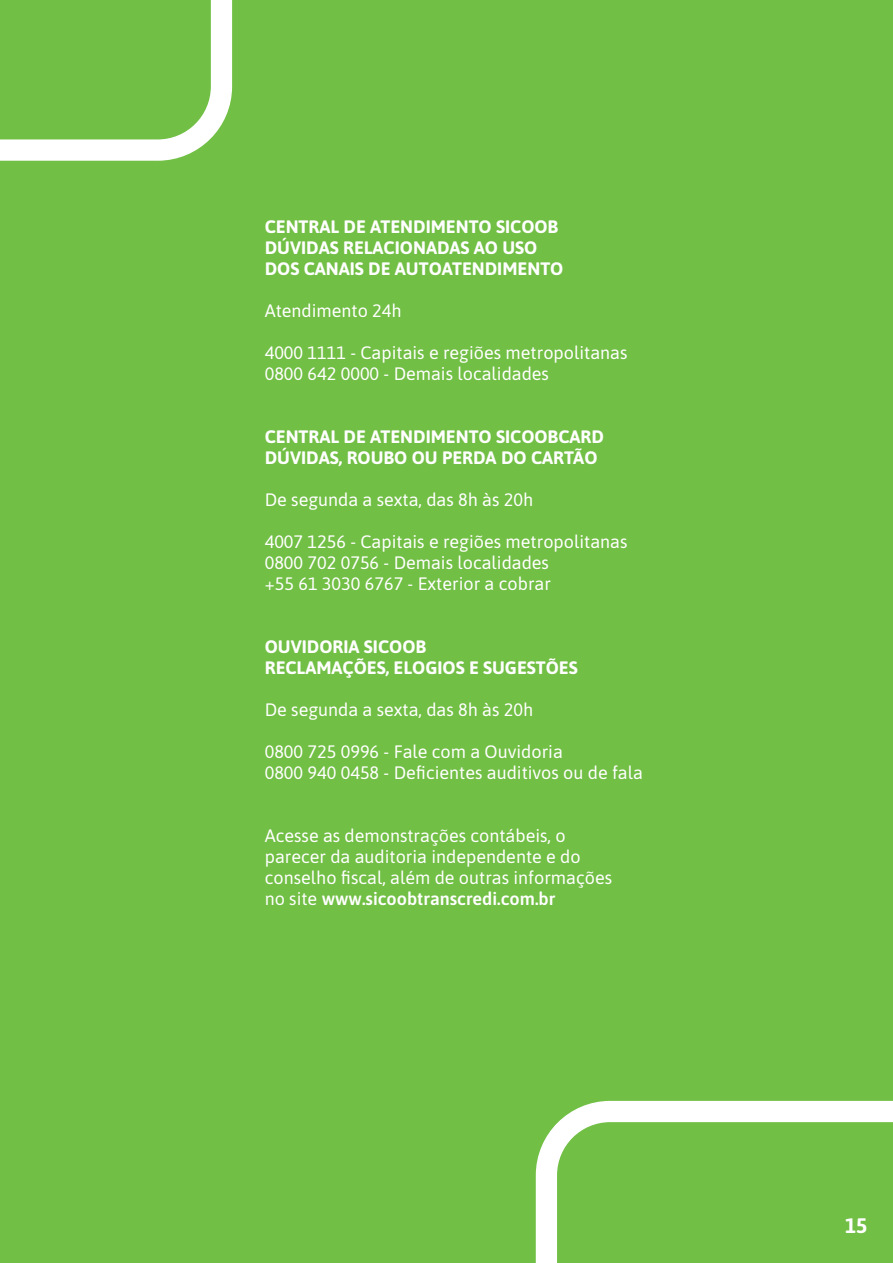
<style>
.page{position:relative;width:893px;height:1263px;background:#71bf44}
.page>*{position:absolute;margin:0;border:0;box-sizing:border-box;transform-origin:0 0}
.t1{font:700 21px "Asap";color:#fff}
.t2{font:18px/21px "Asap";color:#fff}
.t3{font:700 18px/21px "Asap";color:#fff}
.s1{font-weight:600}
</style>
<div class="page">
<svg style="left:535px;top:1100px;width:358px;height:163px"></svg>
<svg style="left:0;top:0;width:233px;height:161px"></svg>
<p class="t3" style="left:265px;top:215px;width:300px">CENTRAL DE ATENDIMENTO SICOOB<br>DÚVIDAS RELACIONADAS AO USO<br>DOS CANAIS DE AUTOATENDIMENTO</p>
<p class="t2" style="left:265px;top:299px;width:138px">Atendimento 24h</p>
<p class="t2" style="left:265px;top:341px;width:364px">4000 1111 - Capitais e regiões metropolitanas<br>0800 642 0000 - Demais localidades</p>
<p class="t3" style="left:265px;top:425px;width:341px">CENTRAL DE ATENDIMENTO SICOOBCARD<br>DÚVIDAS, ROUBO OU PERDA DO CARTÃO</p>
<p class="t2" style="left:265px;top:488px;width:270px">De segunda a sexta, das 8h às 20h</p>
<p class="t2" style="left:265px;top:530px;width:364px">4007 1256 - Capitais e regiões metropolitanas<br>0800 702 0756 - Demais localidades<br>+55 61 3030 6767 - Exterior a cobrar</p>
<p class="t3" style="left:265px;top:635px;width:315px">OUVIDORIA SICOOB<br>RECLAMAÇÕES, ELOGIOS E SUGESTÕES</p>
<p class="t2" style="left:265px;top:698px;width:270px">De segunda a sexta, das 8h às 20h</p>
<p class="t2" style="left:265px;top:740px;width:380px">0800 725 0996 - Fale com a Ouvidoria<br>0800 940 0458 - Deficientes auditivos ou de fala</p>
<p class="t2" style="left:265px;top:824px;width:349px">Acesse as demonstrações contábeis, o parecer da auditoria independente e do conselho fiscal, além de outras informações no site <span class="s1">www.sicoobtranscredi.com.br</span></p>
<p class="t1" style="left:845px;top:1210px;width:24px">15</p>
</div>
